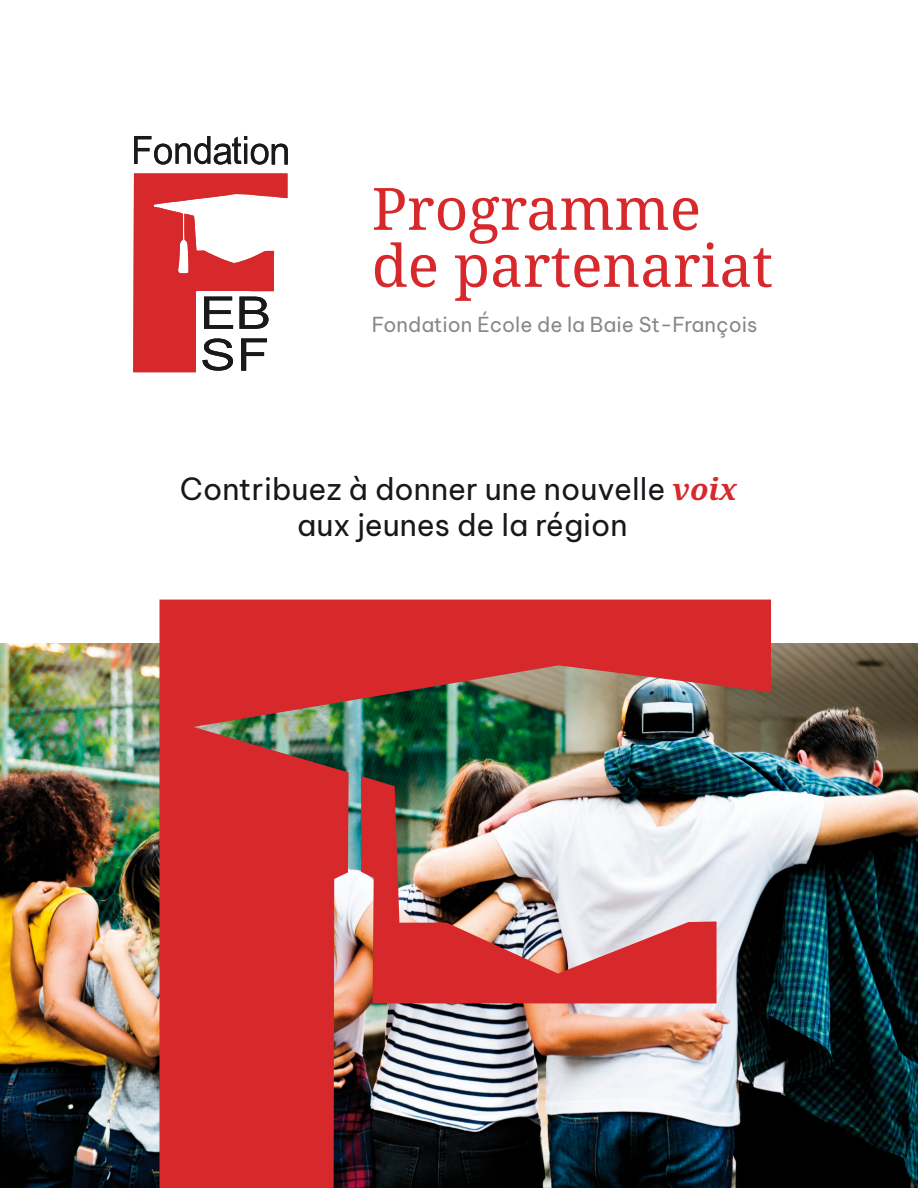
<style>
.page{position:relative;width:918px;height:1188px;background:#fff}
.page>*{position:absolute;margin:0;border:0;box-sizing:border-box;transform-origin:0 0}
.t1{font:58.5px/57px "Noto Serif";color:#d7282c}
.t2{font:30px/36px "Be Vietnam Pro";color:#1a171c;text-align:center}
.t3{font:20.25px "Be Vietnam Pro";color:#87888a}
.s1{font-family:"Noto Serif";font-weight:700;font-style:italic;color:#d7282c}
</style>
<div class="page">
<img style="left:0;top:643px;width:918px;height:545px">
<svg style="left:134px;top:136px;width:154px;height:29px"></svg>
<svg style="left:133px;top:173px;width:154px;height:199px"></svg>
<img style="left:159px;top:600px;width:612px;height:588px">
<img style="left:361px;top:776px;width:356px;height:227px">
<h1 class="t1" style="left:372px;top:182px;width:403px">Programme de partenariat</h1>
<p class="t3" style="left:372px;top:308px;width:387px">Fondation École de la Baie St-François</p>
<p class="t2" style="left:180px;top:468px;width:559px">Contribuez à donner une nouvelle <span class="s1">voix </span>aux jeunes de la région</p>
</div>
